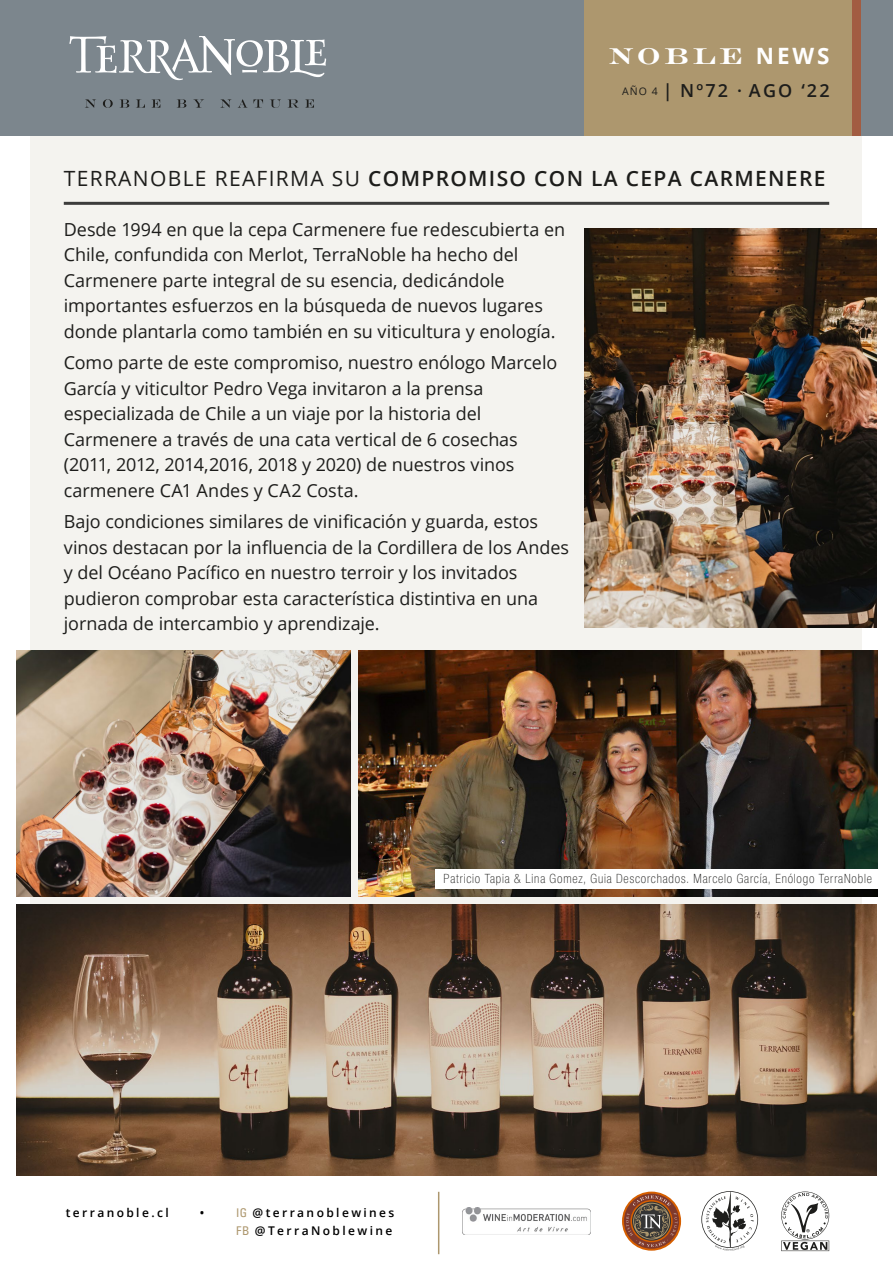
<style>
.page{position:relative;width:893px;height:1263px;background:#fff}
.page>*{position:absolute;margin:0;border:0;box-sizing:border-box;transform-origin:0 0}
.t1{font:700 40.5px "Engravers Roman BT";letter-spacing:.1em;color:#fff}
.t2{font:600 21px "Open Sans";letter-spacing:.065em;color:#1d1d1b}
.t3{font:18px/25.5px "Open Sans";letter-spacing:-.005em;color:#1d1d1b}
.t4{font:600 18px "Open Sans";letter-spacing:.12em;color:#1d1d1b}
.t5{font:100 condensed 12.75px "Helvetica Neue LT Std";letter-spacing:.065em;color:#1d1d1b}
.t6{font:600 12px/18px "Open Sans";letter-spacing:.2em;color:#000}
.s1{font-family:"Open Sans";font-size:22.5px}
.s2{font-weight:400;font-size:10.5px}
.s3{font-weight:400}
.s4{font-family:"Univers LT Std";font-weight:400;font-stretch:condensed;color:#ad976e}
</style>
<div class="page">
<div style="left:31px;top:124px;width:831px;height:1052px;background:#f4f3ef"></div>
<hr style="left:64px;top:202px;width:765px;height:3px;background:#3c3c3b">
<hr style="left:438px;top:1192px;width:1px;height:62px;background:#ad976e">
<svg style="left:622px;top:1191px;width:59px;height:60px"></svg>
<svg style="left:624px;top:1193px;width:55px;height:56px"></svg>
<svg style="left:701px;top:1191px;width:57px;height:60px"></svg>
<svg style="left:781px;top:1191px;width:48px;height:60px"></svg>
<img style="left:462px;top:1207px;width:128px;height:28px">
<div style="left:0;top:0;width:893px;height:135px;background:#7c868d"></div>
<div style="left:585px;top:0;width:276px;height:135px;background:#ad976e"></div>
<div style="left:853px;top:0;width:8px;height:135px;background:#a25c42"></div>
<svg style="left:69px;top:36px;width:257px;height:44px"></svg>
<svg style="left:85px;top:99px;width:11px;height:9px"></svg>
<svg style="left:103px;top:99px;width:10px;height:9px"></svg>
<svg style="left:120px;top:99px;width:9px;height:9px"></svg>
<svg style="left:136px;top:99px;width:9px;height:9px"></svg>
<svg style="left:151px;top:99px;width:9px;height:9px"></svg>
<svg style="left:177px;top:99px;width:9px;height:9px"></svg>
<svg style="left:193px;top:99px;width:11px;height:9px"></svg>
<svg style="left:220px;top:99px;width:12px;height:9px"></svg>
<svg style="left:238px;top:99px;width:25px;height:9px"></svg>
<svg style="left:270px;top:99px;width:11px;height:9px"></svg>
<svg style="left:288px;top:99px;width:11px;height:9px"></svg>
<svg style="left:305px;top:99px;width:9px;height:9px"></svg>
<img style="left:585px;top:228px;width:291px;height:400px">
<img style="left:16px;top:904px;width:861px;height:272px">
<img style="left:358px;top:650px;width:520px;height:246px">
<img style="left:16px;top:650px;width:334px;height:246px">
<div style="left:435px;top:869px;width:444px;height:19px;background:#fff"></div>
<h1 class="t1" style="left:609px;top:33px;width:222px">noble <span class="s1">NEWS</span></h1>
<p class="t4" style="left:622px;top:78px;width:209px"><span class="s2">AÑO 4</span> | Nº72 · AGO ‘22</p>
<p class="t2" style="left:64px;top:164px;width:763px"><span class="s3">TERRANOBLE REAFIRMA SU</span> COMPROMISO CON LA CEPA CARMENERE</p>
<p class="t3" style="left:64px;top:216px;width:503px">Desde 1994 en que la cepa Carmenere fue redescubierta en Chile, confundida con Merlot, TerraNoble ha hecho del Carmenere parte integral de su esencia, dedicándole importantes esfuerzos en la búsqueda de nuevos lugares donde plantarla como también en su viticultura y enología.</p>
<p class="t3" style="left:64px;top:349px;width:495px">Como parte de este compromiso, nuestro enólogo Marcelo García y viticultor Pedro Vega invitaron a la prensa especializada de Chile a un viaje por la historia del Carmenere a través de una cata vertical de 6 cosechas (2011, 2012, 2014,2016, 2018 y 2020) de nuestros vinos carmenere CA1 Andes y CA2 Costa.</p>
<p class="t3" style="left:64px;top:508px;width:507px">Bajo condiciones similares de vinificación y guarda, estos vinos destacan por la influencia de la Cordillera de los Andes y del Océano Pacífico en nuestro terroir y los invitados pudieron comprobar esta característica distintiva en una jornada de intercambio y aprendizaje.</p>
<p class="t5" style="left:444px;top:871px;width:430px">Patricio Tapia &amp; Lina Gomez, Guia Descorchados. Marcelo García, Enólogo TerraNoble</p>
<p class="t6" style="left:66px;top:1203px;width:105px">terranoble.cl</p>
<p class="t6" style="left:200px;top:1203px;width:6px">•</p>
<p class="t6" style="left:236px;top:1203px;width:160px"><span class="s4">IG</span> @terranoblewines<br><span class="s4">FB</span> @TerraNoblewine</p>
</div>
